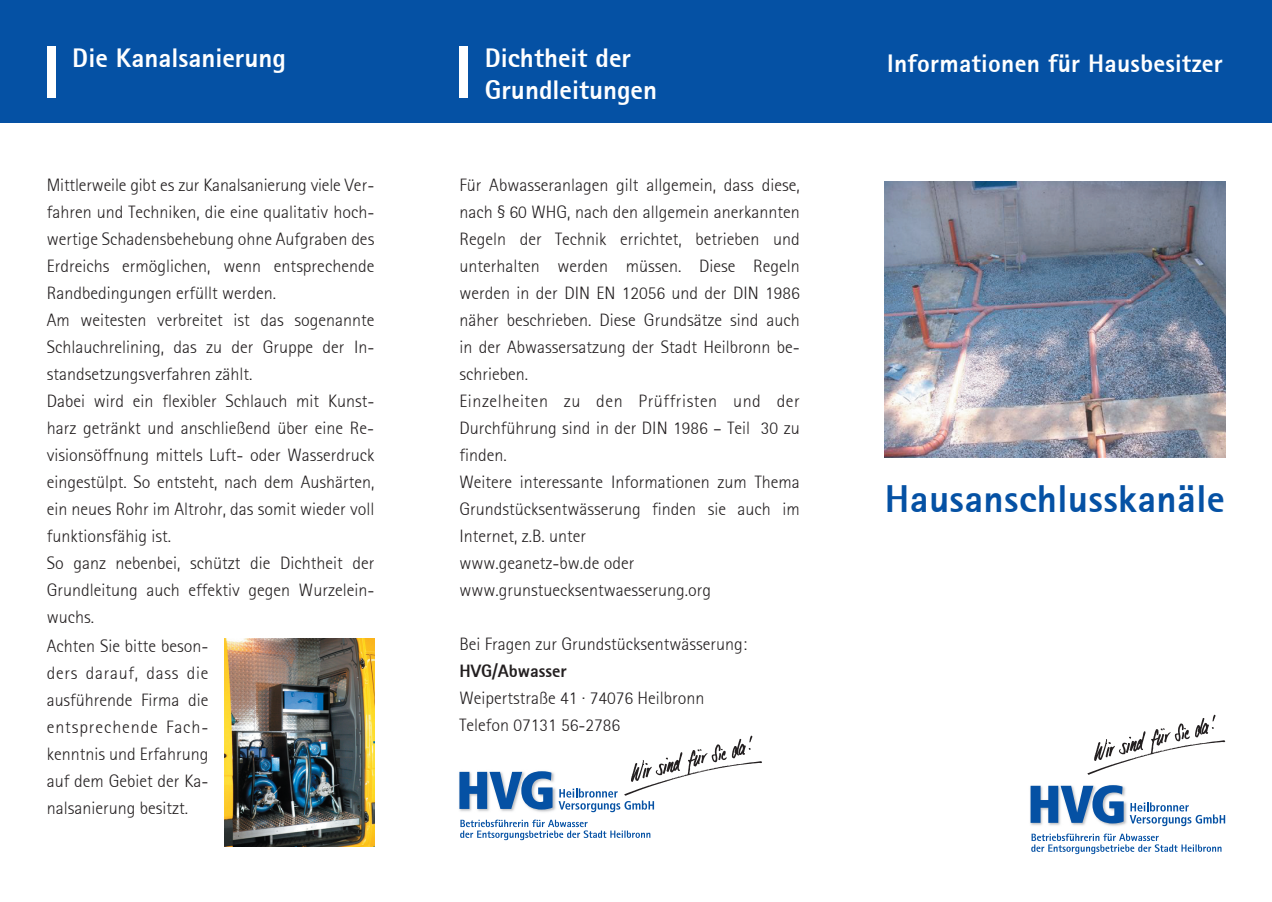
<style>
.page{position:relative;width:1272px;height:902px;background:#fff}
.page>*{position:absolute;margin:0;border:0;box-sizing:border-box;transform-origin:0 0}
.t1{font:800 39px "Rotis";letter-spacing:.01em;color:#0551a4}
.t2{font:800 27px "Rotis";color:#fff}
.t3{font:800 25.5px "Rotis";letter-spacing:.01em;color:#fff}
.t4{font:300 18px/27px "Rotis";color:#231f20}
.t5{font:800 18px "Rotis";color:#231f20}
</style>
<div class="page">
<div style="left:0;top:0;width:1271px;height:123px;background:#0551a4"></div>
<div style="left:459px;top:47px;width:9px;height:51px;background:#fff"></div>
<div style="left:47px;top:47px;width:8px;height:51px;background:#fff"></div>
<img style="left:224px;top:638px;width:150px;height:208px">
<svg style="left:1129px;top:802px;width:96px;height:24px"></svg>
<svg style="left:1031px;top:833px;width:190px;height:21px"></svg>
<img style="left:1030px;top:786px;width:97px;height:40px">
<svg style="left:1030px;top:785px;width:93px;height:38px"></svg>
<svg style="left:1087px;top:714px;width:138px;height:60px"></svg>
<svg style="left:460px;top:819px;width:190px;height:21px"></svg>
<img style="left:459px;top:772px;width:97px;height:40px">
<svg style="left:459px;top:771px;width:93px;height:38px"></svg>
<svg style="left:558px;top:735px;width:204px;height:77px"></svg>
<img style="left:884px;top:181px;width:341px;height:276px">
<h2 class="t2" style="left:72px;top:40px;width:215px">Die Kanalsanierung</h2>
<h2 class="t2" style="left:485px;top:40px;width:147px">Dichtheit der</h2>
<h3 class="t3" style="left:887px;top:47px;width:337px">Informationen für Hausbesitzer</h3>
<h2 class="t2" style="left:485px;top:73px;width:174px">Grundleitungen</h2>
<p class="t4" style="left:47px;top:171px;width:329px">Mittlerweile gibt es zur Kanalsanierung viele Ver&shy;fahren und Techniken, die eine qualitativ hoch&shy;wertige Schadensbehebung ohne Aufgraben des Erdreichs ermöglichen, wenn entsprechende Randbedingungen erfüllt werden.<br>Am weitesten verbreitet ist das sogenannte Schlauchrelining, das zu der Gruppe der In&shy;standsetzungsverfahren zählt.<br>Dabei wird ein flexibler Schlauch mit Kunst&shy;harz getränkt und anschließend über eine Re&shy;visionsöffnung mittels Luft- oder Wasserdruck eingestülpt. So entsteht, nach dem Aushärten, ein neues Rohr im Altrohr, das somit wieder voll funktionsfähig ist.<br>So ganz nebenbei, schützt die Dichtheit der Grundleitung auch effektiv gegen Wurzelein&shy;wuchs.<br>Achten Sie bitte beson-<br>ders darauf, dass die<br>ausführende Firma die<br>entsprechende Fach-<br>kenntnis und Erfahrung<br>auf dem Gebiet der Ka-<br>nalsanierung besitzt.</p>
<p class="t4" style="left:459px;top:171px;width:342px">Für Abwasseranlagen gilt allgemein, dass diese, nach § 60 WHG, nach den allgemein anerkannten Regeln der Technik errichtet, betrieben und unterhalten werden müssen. Diese Regeln werden in der DIN EN 12056 und der DIN 1986 näher beschrieben. Diese Grundsätze sind auch in der Abwassersatzung der Stadt Heilbronn be&shy;schrieben.<br>Einzelheiten zu den Prüffristen und der Durchführung sind in der DIN 1986 – Teil 30 zu finden.<br>Weitere interessante Informationen zum Thema Grundstücksentwässerung finden sie auch im Internet, z.B. unter<br>www.geanetz-bw.de oder www.grunstuecksentwaesserung.org</p>
<p class="t4" style="left:459px;top:630px;width:289px">Bei Fragen zur Grundstücksentwässerung:</p>
<p class="t5" style="left:459px;top:659px;width:109px">HVG/Abwasser</p>
<p class="t4" style="left:459px;top:684px;width:246px">Weipertstraße 41 · 74076 Heilbronn<br>Telefon 07131 56-2786</p>
<h1 class="t1" style="left:884px;top:473px;width:341px">Hausanschlusskanäle</h1>
</div>
